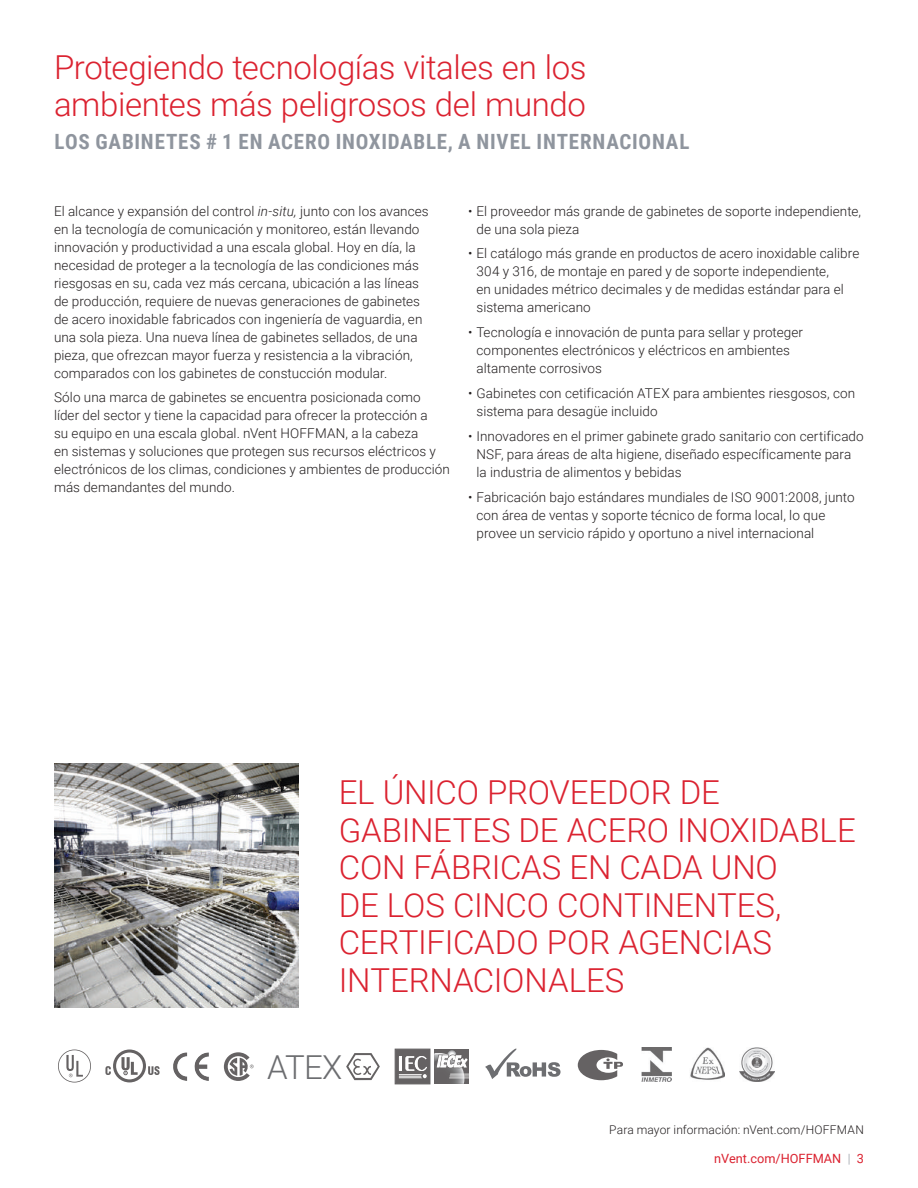
<style>
.page{position:relative;width:918px;height:1188px;background:#fff}
.page>*{position:absolute;margin:0;border:0;box-sizing:border-box;transform-origin:0 0}
.t1{font:300 33px/37.5px "Roboto";letter-spacing:-.01em;color:#db2230}
.t2{font:300 33px "Roboto";color:#6c6d70}
.t3{font:700 21px "Roboto Condensed";letter-spacing:.04em;color:#8f959e}
.t4{font:300 13.5px/18px "Roboto";letter-spacing:.005em;color:#231f20}
.t5{font:12.75px "Roboto";color:#db2230}
.t6{font:300 12px "Roboto";letter-spacing:.01em;color:#231f20}
.s1{font-style:italic}
.s2{font-weight:300;color:#8f959e}
</style>
<div class="page">
<svg style="left:578px;top:1050px;width:45px;height:30px"></svg>
<img style="left:173px;top:1052px;width:36px;height:29px">
<svg style="left:58px;top:1050px;width:33px;height:33px"></svg>
<svg style="left:105px;top:1050px;width:55px;height:32px"></svg>
<svg style="left:485px;top:1049px;width:76px;height:30px"></svg>
<img style="left:642px;top:1047px;width:30px;height:35px">
<img style="left:690px;top:1047px;width:35px;height:33px">
<img style="left:740px;top:1047px;width:34px;height:35px">
<svg style="left:395px;top:1049px;width:74px;height:35px"></svg>
<svg style="left:346px;top:1053px;width:34px;height:27px"></svg>
<svg style="left:224px;top:1052px;width:30px;height:29px"></svg>
<img style="left:54px;top:763px;width:245px;height:245px">
<h1 class="t1" style="left:54px;top:47px;width:534px">Protegiendo tecnologías vitales en los ambientes más peligrosos del mundo</h1>
<h2 class="t3" style="left:54px;top:127px;width:637px">LOS GABINETES # 1 EN ACERO INOXIDABLE, A NIVEL INTERNACIONAL</h2>
<p class="t4" style="left:54px;top:201px;width:376px">El alcance y expansión del control <span class="s1">in-situ,</span> junto con los avances en la tecnología de comunicación y monitoreo, están llevando innovación y productividad a una escala global. Hoy en día, la necesidad de proteger a la tecnología de las condiciones más riesgosas en su, cada vez más cercana, ubicación a las líneas de producción, requiere de nuevas generaciones de gabinetes de acero inoxidable fabricados con ingeniería de vaguardia, en una sola pieza. Una nueva línea de gabinetes sellados, de una pieza, que ofrezcan mayor fuerza y resistencia a la vibración, comparados con los gabinetes de constucción modular.</p>
<p class="t4" style="left:54px;top:388px;width:397px">Sólo una marca de gabinetes se encuentra posicionada como<br>líder del sector y tiene la capacidad para ofrecer la protección a<br>su equipo en una escala global. nVent HOFFMAN, a la cabeza<br>en sistemas y soluciones que protegen sus recursos eléctricos y electrónicos de los climas, condiciones y ambientes de producción más demandantes del mundo.</p>
<p class="t4" style="left:477px;top:201px;width:386px;text-indent:-9px">• El proveedor más grande de gabinetes de soporte independiente, de una sola pieza</p>
<p class="t4" style="left:477px;top:244px;width:384px;text-indent:-9px">• El catálogo más grande en productos de acero inoxidable calibre 304 y 316, de montaje en pared y de soporte independiente,<br>en unidades métrico decimales y de medidas estándar para el sistema americano</p>
<p class="t4" style="left:477px;top:323px;width:328px;text-indent:-9px">• Tecnología e innovación de punta para sellar y proteger componentes electrónicos y eléctricos en ambientes altamente corrosivos</p>
<p class="t4" style="left:477px;top:384px;width:380px;text-indent:-9px">• Gabinetes con cetificación ATEX para ambientes riesgosos, con sistema para desagüe incluido</p>
<p class="t4" style="left:477px;top:427px;width:389px;text-indent:-9px">• Innovadores en el primer gabinete grado sanitario con certificado<br>NSF, para áreas de alta higiene, diseñado específicamente para la industria de alimentos y bebidas</p>
<p class="t4" style="left:477px;top:487px;width:380px;text-indent:-9px">• Fabricación bajo estándares mundiales de ISO 9001:2008, junto con área de ventas y soporte técnico de forma local, lo que provee un servicio rápido y oportuno a nivel internacional</p>
<h1 class="t1" style="left:339px;top:772px;width:519px">EL ÚNICO PROVEEDOR DE<br>GABINETES DE ACERO INOXIDABLE<br>CON FÁBRICAS EN CADA UNO<br>DE LOS CINCO CONTINENTES,<br>CERTIFICADO POR AGENCIAS<br>INTERNACIONALES</h1>
<h1 class="t2" style="left:267px;top:1044px;width:77px">ATEX</h1>
<p class="t6" style="left:609px;top:1121px;width:256px">Para mayor información: nVent.com/HOFFMAN</p>
<p class="t5" style="left:714px;top:1150px;width:151px">nVent.com/HOFFMAN <span class="s2">|</span> 3</p>
</div>
